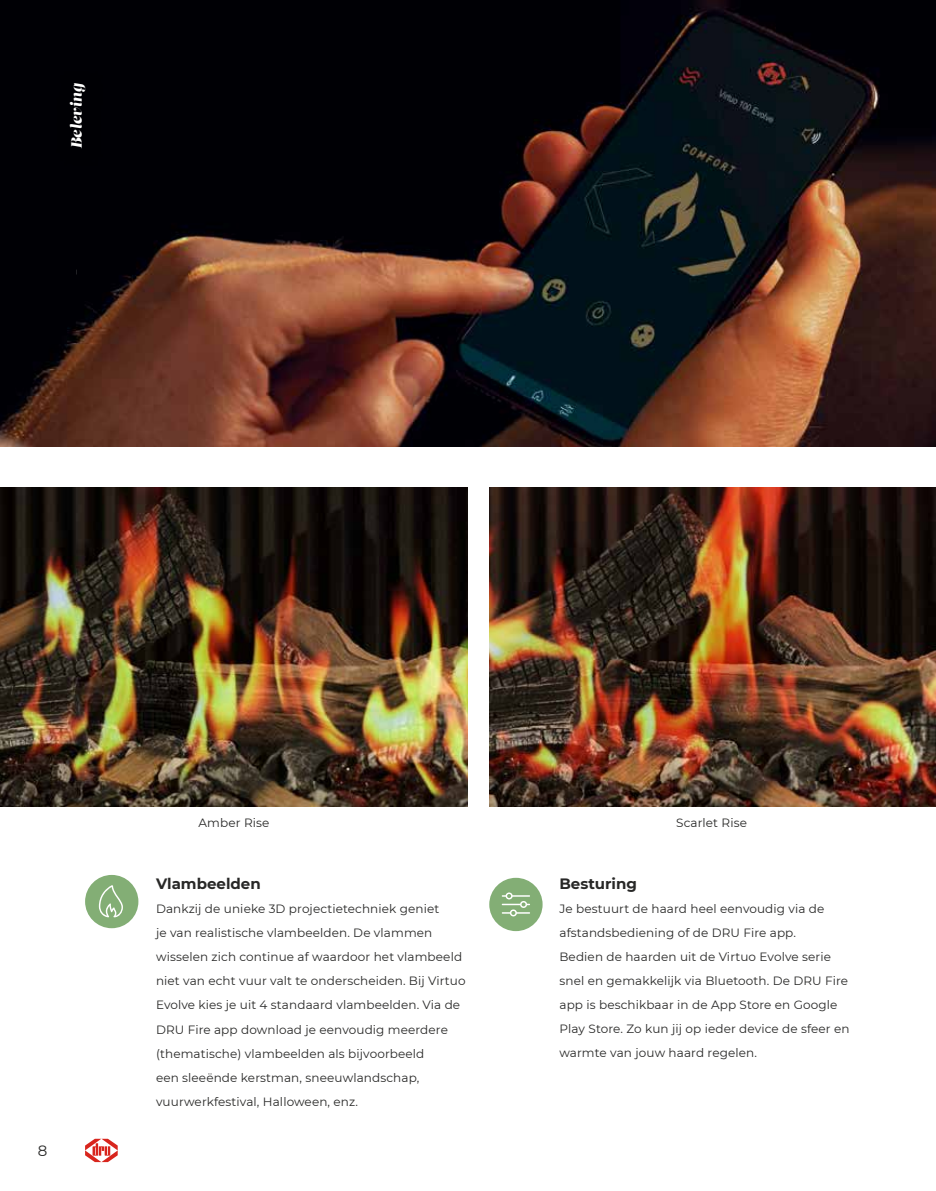
<style>
.page{position:relative;width:936px;height:1191px;background:#fff}
.page>*{position:absolute;margin:0;border:0;box-sizing:border-box;transform-origin:0 0}
.t1{font:700 15px "Montserrat";color:#282827}
.t2{font:italic 15px "Lust";color:#fff}
.t3{font:15px "Montserrat";color:#282827}
.t4{font:12px/24px "Montserrat";letter-spacing:.01em;color:#282827}
</style>
<div class="page">
<svg style="left:85px;top:1138px;width:33px;height:24px"></svg>
<img style="left:0;top:0;width:935px;height:446px">
<img style="left:0;top:487px;width:468px;height:319px">
<img style="left:489px;top:487px;width:446px;height:319px">
<div style="left:56px;top:69px;width:49px;height:99px;background:#000"></div>
<div style="left:85px;top:875px;width:53px;height:53px;background:#83ae75;border-radius:50%"></div>
<svg style="left:99px;top:885px;width:24px;height:32px"></svg>
<div style="left:489px;top:877px;width:53px;height:54px;background:#83ae75;border-radius:50%"></div>
<svg style="left:501px;top:892px;width:29px;height:24px"></svg>
<p class="t2" style="left:67px;top:148px;width:67px;rotate:-90deg">Beleving</p>
<p class="t2" style="left:67px;top:275px;width:7px;rotate:-90deg">-</p>
<p class="t3" style="left:38px;top:1140px;width:11px">8</p>
<p class="t4" style="left:198px;top:810px;width:72px">Amber Rise</p>
<p class="t4" style="left:676px;top:810px;width:72px">Scarlet Rise</p>
<p class="t1" style="left:156px;top:873px;width:106px">Vlambeelden</p>
<p class="t4" style="left:156px;top:896px;width:311px">Dankzij de unieke 3D projectietechniek geniet<br>je van realistische vlambeelden. De vlammen wisselen zich continue af waardoor het vlambeeld niet van echt vuur valt te onderscheiden. Bij Virtuo Evolve kies je uit 4 standaard vlambeelden. Via de DRU Fire app download je eenvoudig meerdere (thematische) vlambeelden als bijvoorbeeld<br>een sleeënde kerstman, sneeuwlandschap, vuurwerkfestival, Halloween, enz.</p>
<p class="t1" style="left:559px;top:873px;width:79px">Besturing</p>
<p class="t4" style="left:559px;top:896px;width:291px">Je bestuurt de haard heel eenvoudig via de afstandsbediening of de DRU Fire app.<br>Bedien de haarden uit de Virtuo Evolve serie snel en gemakkelijk via Bluetooth. De DRU Fire app is beschikbaar in de App Store en Google Play Store. Zo kun jij op ieder device de sfeer en warmte van jouw haard regelen.</p>
</div>
